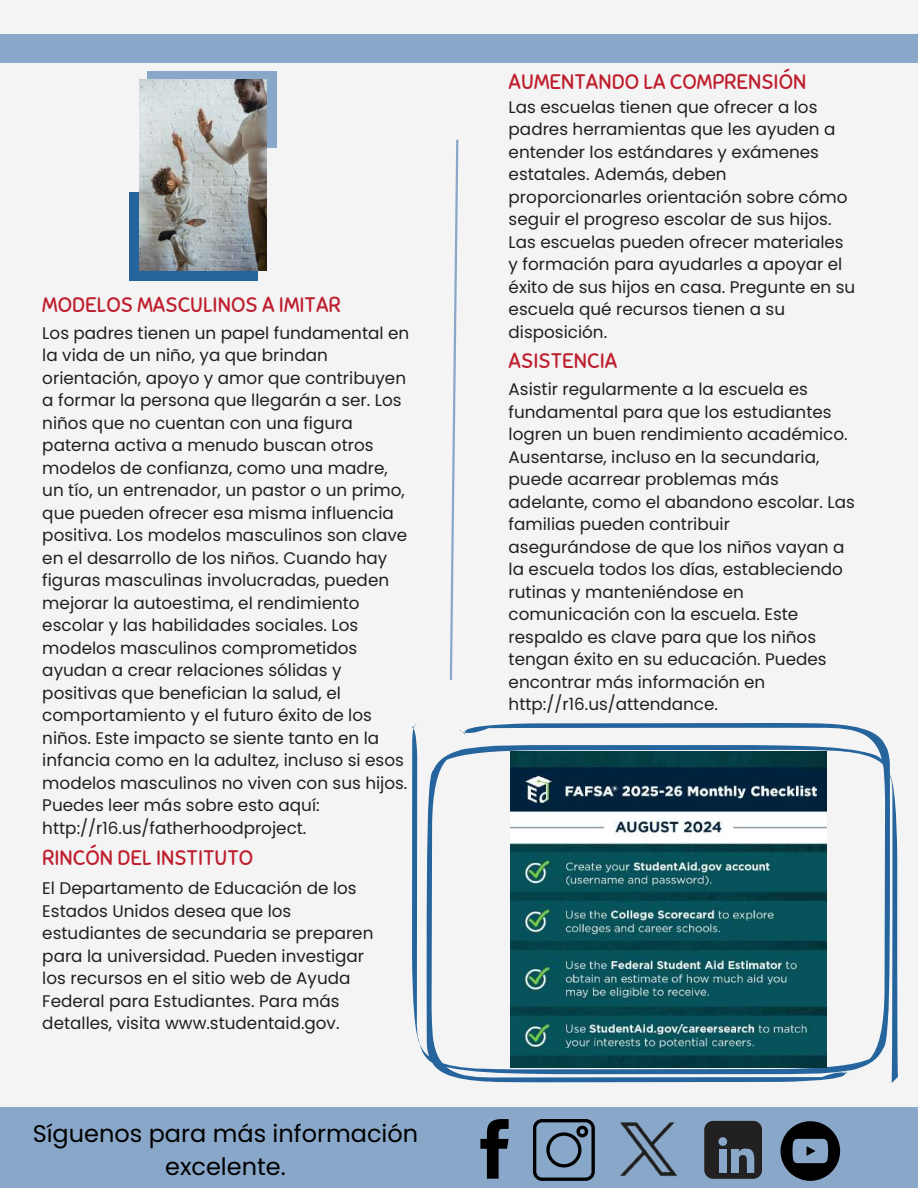
<style>
.page{position:relative;width:918px;height:1188px;background:#f4f4f4}
.page>*{position:absolute;margin:0;border:0;box-sizing:border-box;transform-origin:0 0}
.t1{font:24px/32.7px "Poppins";color:#000;text-align:center}
.t2{font:21px "Sniglet";color:#bf1e2e}
.t3{font:16.8px/22.5px "Poppins";color:#22201e}
</style>
<div class="page">
<div style="left:0;top:35px;width:918px;height:28px;background:#89a7c8"></div>
<svg style="left:449px;top:139px;width:10px;height:541px"></svg>
<div style="left:129px;top:192px;width:129px;height:89px;background:#26649d"></div>
<div style="left:147px;top:71px;width:129px;height:77px;background:#89a7c8"></div>
<img style="left:140px;top:79px;width:127px;height:192px">
<div style="left:0;top:1108px;width:918px;height:80px;background:#89a7c8"></div>
<svg style="left:480px;top:1119px;width:29px;height:60px"></svg>
<svg style="left:533px;top:1119px;width:62px;height:62px"></svg>
<img style="left:620px;top:1122px;width:57px;height:54px">
<div style="left:704px;top:1121px;width:58px;height:57px;background:#232021;border-radius:9px"></div>
<svg style="left:718px;top:1137px;width:9px;height:9px"></svg>
<div style="left:719px;top:1149px;width:8px;height:24px;background:#89a7c8"></div>
<div style="left:731px;top:1149px;width:7px;height:24px;background:#89a7c8"></div>
<svg style="left:738px;top:1148px;width:17px;height:25px"></svg>
<svg style="left:781px;top:1121px;width:59px;height:60px"></svg>
<svg style="left:411px;top:723px;width:474px;height:334px"></svg>
<svg style="left:426px;top:745px;width:472px;height:338px"></svg>
<img style="left:510px;top:752px;width:316px;height:316px">
<p class="t2" style="left:42px;top:292px;width:300px">MODELOS MASCULINOS A IMITAR</p>
<p class="t3" style="left:42px;top:322px;width:369px">Los padres tienen un papel fundamental en la vida de un niño, ya que brindan orientación, apoyo y amor que contribuyen a formar la persona que llegarán a ser. Los niños que no cuentan con una figura paterna activa a menudo buscan otros modelos de confianza, como una madre, un tío, un entrenador, un pastor o un primo, que pueden ofrecer esa misma influencia positiva. Los modelos masculinos son clave en el desarrollo de los niños. Cuando hay figuras masculinas involucradas, pueden mejorar la autoestima, el rendimiento escolar y las habilidades sociales. Los modelos masculinos comprometidos ayudan a crear relaciones sólidas y positivas que benefician la salud, el comportamiento y el futuro éxito de los niños. Este impacto se siente tanto en la infancia como en la adultez, incluso si esos modelos masculinos no viven con sus hijos.<br>Puedes leer más sobre esto aquí: http://r16.us/fatherhoodproject.</p>
<p class="t2" style="left:42px;top:845px;width:213px">RINCÓN DEL INSTITUTO</p>
<p class="t3" style="left:42px;top:877px;width:333px">El Departamento de Educación de los Estados Unidos desea que los estudiantes de secundaria se preparen para la universidad. Pueden investigar los recursos en el sitio web de Ayuda Federal para Estudiantes. Para más detalles, visita www.studentaid.gov.</p>
<h1 class="t1" style="left:33px;top:1118px;width:387px">Síguenos para más información excelente.</h1>
<p class="t2" style="left:509px;top:69px;width:299px">AUMENTANDO LA COMPRENSIÓN</p>
<p class="t3" style="left:509px;top:96px;width:348px">Las escuelas tienen que ofrecer a los padres herramientas que les ayuden a entender los estándares y exámenes estatales. Además, deben proporcionarles orientación sobre cómo seguir el progreso escolar de sus hijos.<br>Las escuelas pueden ofrecer materiales y formación para ayudarles a apoyar el éxito de sus hijos en casa. Pregunte en su escuela qué recursos tienen a su disposición.</p>
<p class="t2" style="left:509px;top:348px;width:110px">ASISTENCIA</p>
<p class="t3" style="left:509px;top:378px;width:348px">Asistir regularmente a la escuela es fundamental para que los estudiantes logren un buen rendimiento académico.<br>Ausentarse, incluso en la secundaria, puede acarrear problemas más adelante, como el abandono escolar. Las familias pueden contribuir asegurándose de que los niños vayan a la escuela todos los días, estableciendo rutinas y manteniéndose en comunicación con la escuela. Este respaldo es clave para que los niños tengan éxito en su educación. Puedes encontrar más información en http://r16.us/attendance.</p>
</div>
